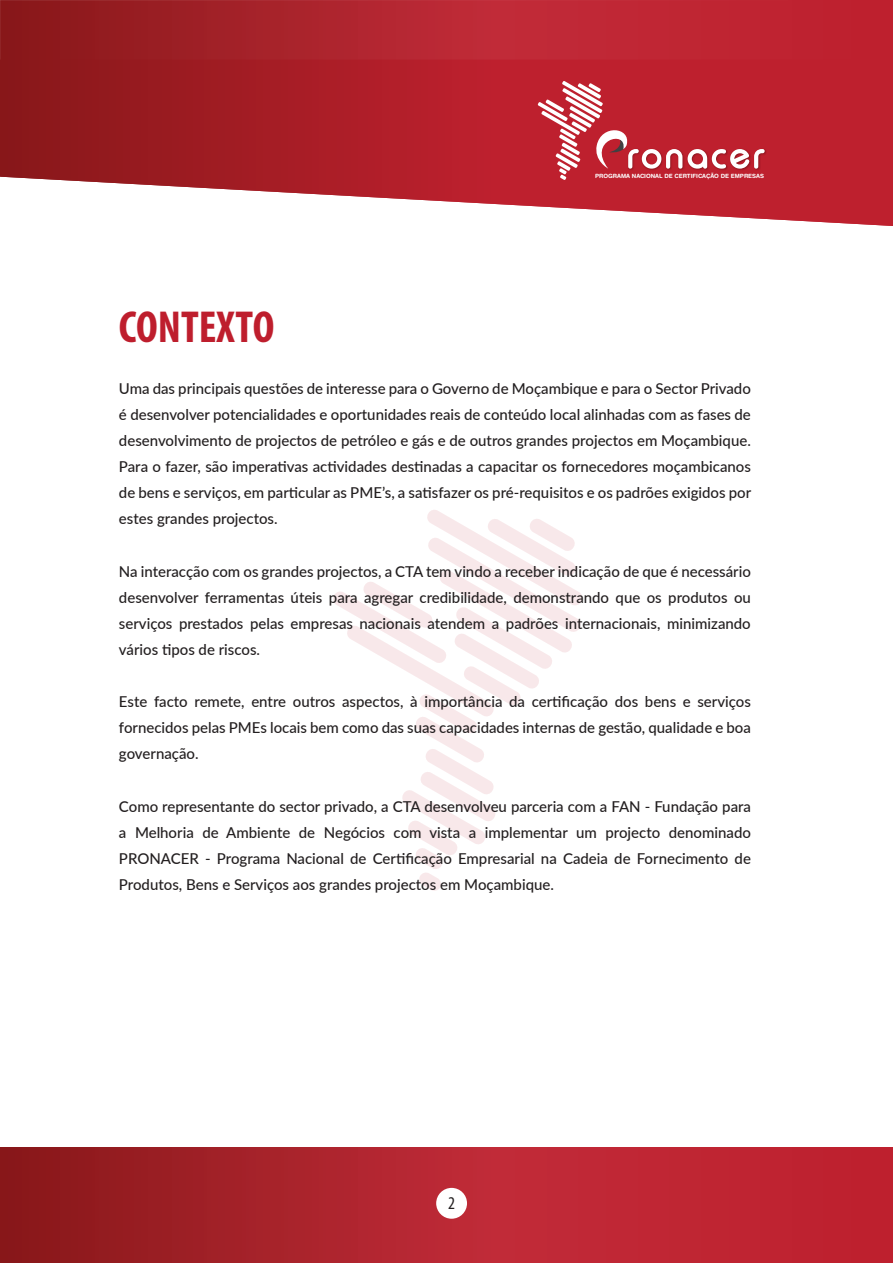
<style>
.page{position:relative;width:893px;height:1263px;background:#fff}
.page>*{position:absolute;margin:0;border:0;box-sizing:border-box;transform-origin:0 0}
.t1{font:700 condensed 45px "Myriad Pro";color:#be1e2d}
.t2{font:condensed 18px "Myriad Pro";color:#231f20}
.t3{font:500 15px/26.1px "Lato";color:#231f20;text-align:justify}
.t4{font:700 5.85px "Helvetica Rounded";color:#fff}
</style>
<div class="page">
<div style="left:0;top:1148px;width:893px;height:115px;background:linear-gradient(to right,#931e22,#cd2839)"></div>
<div style="left:436px;top:1188px;width:31px;height:31px;background:#fff;border-radius:50%"></div>
<svg style="left:333px;top:510px;width:249px;height:381px"></svg>
<svg style="left:0;top:0;width:893px;height:226px;background:#b83a43"></svg>
<svg style="left:538px;top:81px;width:227px;height:99px;background:#c6404b"></svg>
<h1 class="t1" style="left:119px;top:299px;width:157px">CONTEXTO</h1>
<p class="t4" style="left:595px;top:173px;width:170px">PROGRAMA NACIONAL DE CERTIFICAÇÃO DE EMPRESAS</p>
<p class="t3" style="left:119px;top:375px;width:634px">Uma das principais questões de interesse para o Governo de Moçambique e para o Sector Privado é desenvolver potencialidades e oportunidades reais de conteúdo local alinhadas com as fases de desenvolvimento de projectos de petróleo e gás e de outros grandes projectos em Moçambique.<br>Para o fazer, são imperativas actividades destinadas a capacitar os fornecedores moçambicanos de bens e serviços, em particular as PME’s, a satisfazer os pré-requisitos e os padrões exigidos por estes grandes projectos.</p>
<p class="t3" style="left:119px;top:557px;width:633px">Na interacção com os grandes projectos, a CTA tem vindo a receber indicação de que é necessário desenvolver ferramentas úteis para agregar credibilidade, demonstrando que os produtos ou serviços prestados pelas empresas nacionais atendem a padrões internacionais, minimizando vários tipos de riscos.</p>
<p class="t3" style="left:119px;top:688px;width:633px">Este facto remete, entre outros aspectos, à importância da certificação dos bens e serviços fornecidos pelas PMEs locais bem como das suas capacidades internas de gestão, qualidade e boa governação.</p>
<p class="t3" style="left:119px;top:792px;width:633px">Como representante do sector privado, a CTA desenvolveu parceria com a FAN - Fundação para a Melhoria de Ambiente de Negócios com vista a implementar um projecto denominado PRONACER - Programa Nacional de Certificação Empresarial na Cadeia de Fornecimento de Produtos, Bens e Serviços aos grandes projectos em Moçambique.</p>
<p class="t2" style="left:448px;top:1192px;width:8px">2</p>
</div>
